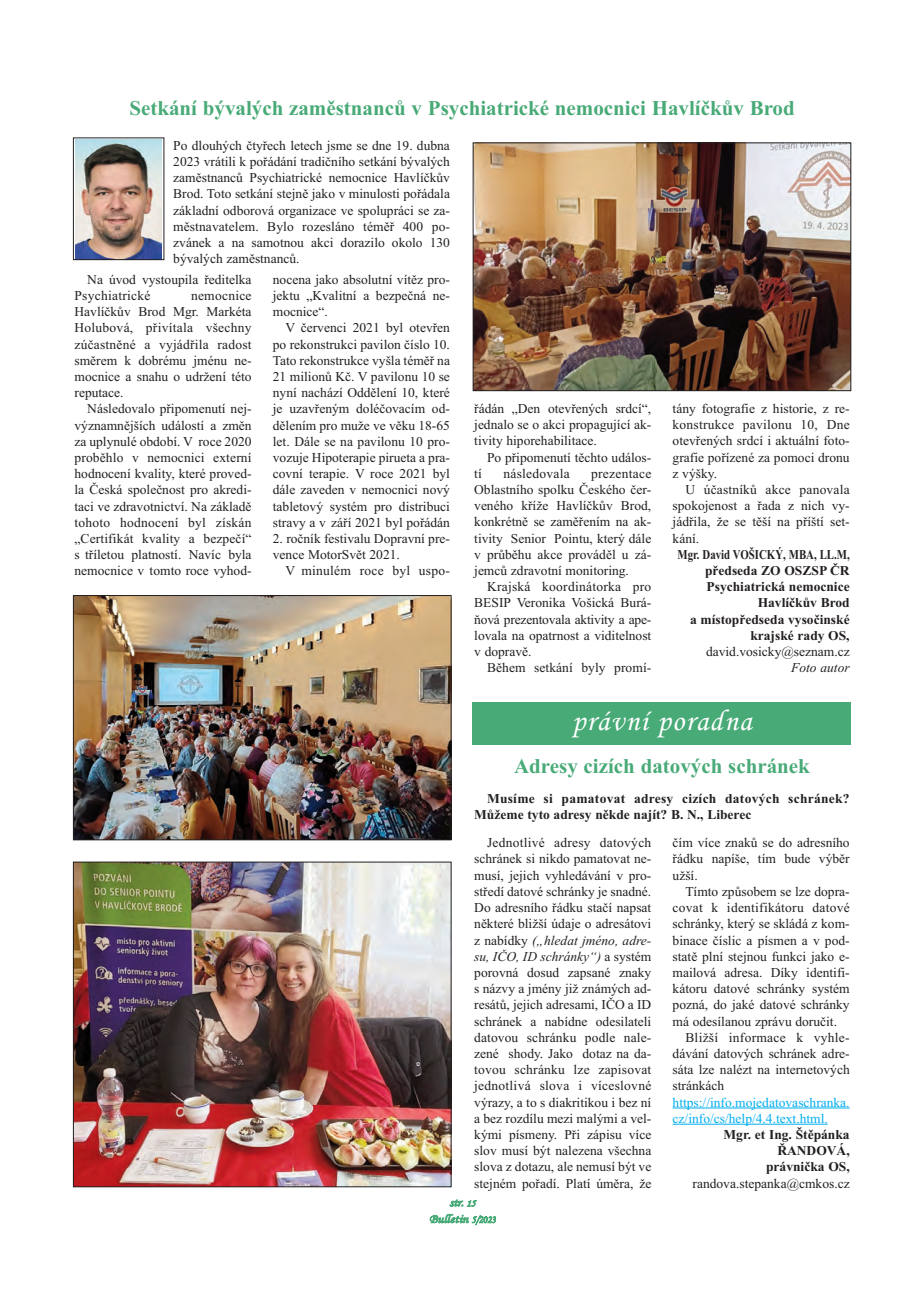
<style>
.page{position:relative;width:920px;height:1290px;background:#fff}
.page>*{position:absolute;margin:0;border:0;box-sizing:border-box;transform-origin:0 0}
.t1{font:30px "Monotype Corsiva";letter-spacing:.045em;color:#fff}
.t2{font:700 21px "Times New Roman";color:#48aa77}
.t3{font:13.5px/16.2px "Times New Roman";color:#231f20;text-align:justify}
.t4{font:700 13.5px/16.2px "Times New Roman";color:#231f20;text-align:right;scale:.8 1}
.t5{font:700 13.5px/16.2px "Times New Roman";letter-spacing:.02em;color:#231f20}
.t6{font:13.5px "Times New Roman";letter-spacing:.02em;color:#231f20}
.t7{font:13.5px/16.2px "Times New Roman";color:#00aeef}
.t8{font:700 13.5px/16.2px "Times New Roman";color:#231f20;text-align:right}
.t9{font:italic 13.5px "Times New Roman";color:#231f20}
.t10{font:12.15px/16.5px "Monotype Corsiva";letter-spacing:-.015em;color:#48aa77;text-align:center;scale:1.11 1}
.s1{font-style:italic}
.s2{font-size:9.45px}
.s3{font-size:10.5px}
</style>
<div class="page">
<div style="left:473px;top:702px;width:378px;height:42px;background:#48aa77"></div>
<hr style="left:673px;top:1108px;width:177px;height:1px;background:#00aeef">
<hr style="left:673px;top:1124px;width:155px;height:1px;background:#00aeef">
<img style="left:75px;top:864px;width:374px;height:321px">
<div style="left:73px;top:862px;width:378px;height:325px;border:1px solid #231f20"></div>
<img style="left:475px;top:144px;width:374px;height:245px">
<div style="left:473px;top:142px;width:378px;height:249px;border:1px solid #231f20"></div>
<img style="left:75px;top:597px;width:374px;height:241px">
<div style="left:73px;top:595px;width:378px;height:245px;border:1px solid #231f20"></div>
<img style="left:75px;top:139px;width:87px;height:119px">
<div style="left:73px;top:137px;width:91px;height:123px;border:1px solid #231f20"></div>
<h2 class="t2" style="left:129px;top:95px;width:667px">Setkání bývalých zaměstnanců v Psychiatrické nemocnici Havlíčkův Brod</h2>
<p class="t3" style="left:173px;top:137px;width:278px">Po dlouhých čtyřech letech jsme se dne 19. dubna 2023 vrátili k pořádání tradičního setkání bývalých zaměstnanců Psychiatrické nemocnice Havlíčkův Brod. Toto setkání stejně jako v minulosti pořádala základní odborová organizace ve spolupráci se za&shy;městnavatelem. Bylo rozesláno téměř 400 po&shy;zvánek a na samotnou akci dorazilo okolo 130 bývalých zaměstnanců.</p>
<p class="t3" style="left:75px;top:271px;width:179px;text-indent:13px">Na úvod vystoupila ředitelka<br>Psychiatrické</p>
<p class="t3" style="left:273px;top:271px;width:179px">nocena jako absolutní vítěz pro&shy;jektu „Kvalitní a bezpečná ne&shy;mocnice“.</p>
<p class="t3" style="left:273px;top:320px;width:179px;text-indent:13px">V červenci 2021 byl otevřen po rekonstrukci pavilon číslo 10.<br>Tato rekonstrukce vyšla téměř na 21 milionů Kč. V pavilonu 10 se nyní nachází Oddělení 10, které je uzavřeným doléčovacím od&shy;dělením pro muže ve věku 18-65 let. Dále se na pavilonu 10 pro&shy;vozuje Hipoterapie pirueta a pra&shy;covní terapie. V roce 2021 byl dále zaveden v nemocnici nový tabletový systém pro distribuci stravy a v září 2021 byl pořádán</p>
<p class="t3" style="left:273px;top:530px;width:179px">2. ročník festivalu Dopravní pre&shy;vence MotorSvět 2021.</p>
<p class="t6" style="left:286px;top:563px;width:166px">V minulém roce byl uspo-</p>
<p class="t3" style="left:75px;top:287px;width:179px;text-indent:116px">nemocnice Havlíčkův Brod Mgr. Markéta Holubová, přivítala všechny zúčastněné a vyjádřila radost směrem k dobrému jménu ne&shy;mocnice a snahu o udržení této reputace.</p>
<p class="t3" style="left:75px;top:401px;width:179px;text-indent:13px">Následovalo připomenutí nej&shy;významnějších událostí a změn za uplynulé období. V roce 2020 proběhlo v nemocnici externí hodnocení kvality, které proved&shy;la Česká společnost pro akredi&shy;taci ve zdravotnictví. Na základě tohoto hodnocení byl získán „Certifikát kvality a bezpečí“ s tříletou platností. Navíc byla nemocnice v tomto roce vyhod-</p>
<p class="t3" style="left:474px;top:400px;width:179px">řádán „Den otevřených srdcí“, jednalo se o akci propagující ak&shy;tivity hiporehabilitace.</p>
<p class="t3" style="left:487px;top:449px;width:166px">Po připomenutí těchto událos-</p>
<p class="t3" style="left:474px;top:465px;width:9px">tí</p>
<p class="t6" style="left:503px;top:465px;width:68px">následovala</p>
<p class="t3" style="left:673px;top:400px;width:179px">tány fotografie z historie, z re&shy;konstrukce pavilonu 10, Dne otevřených srdcí i aktuální foto&shy;grafie pořízené za pomoci dronu z výšky.</p>
<p class="t3" style="left:673px;top:481px;width:179px;text-indent:13px">U účastníků akce panovala spokojenost a řada z nich vy&shy;jádřila, že se těší na příští set&shy;kání.</p>
<p class="t4" style="left:677px;top:546px;width:217px">Mgr. David VOŠICKÝ, MBA, LL.M, předseda ZO OSZSP ČR<br>Psychiatrická nemocnice<br>Havlíčkův Brod<br>a místopředseda vysočinské krajské rady OS,</p>
<p class="t3" style="left:706px;top:643px;width:145px">david.vosicky@seznam.cz</p>
<p class="t9" style="left:791px;top:660px;width:60px">Foto autor</p>
<p class="t3" style="left:474px;top:465px;width:179px;text-indent:117px">prezentace Oblastního spolku Českého čer&shy;veného kříže Havlíčkův Brod, konkrétně se zaměřením na ak&shy;tivity Senior Pointu, který dále v průběhu akce prováděl u zá&shy;jemců zdravotní monitoring.</p>
<p class="t3" style="left:474px;top:578px;width:179px;text-indent:13px">Krajská koordinátorka pro BESIP Veronika Vošická Burá&shy;ňová prezentovala aktivity a ape&shy;lovala na opatrnost a viditelnost v dopravě.</p>
<p class="t3" style="left:487px;top:659px;width:166px">Během setkání byly promí-</p>
<h1 class="t1" style="left:572px;top:702px;width:181px">právní poradna</h1>
<h2 class="t2" style="left:514px;top:753px;width:297px">Adresy cizích datových schránek</h2>
<p class="t5" style="left:474px;top:790px;width:377px;text-indent:13px">Musíme si pamatovat adresy cizích datových schránek?<br>Můžeme tyto adresy někde najít? B. N., Liberec</p>
<p class="t3" style="left:474px;top:834px;width:179px;text-indent:13px">Jednotlivé adresy datových schránek si nikdo pamatovat ne&shy;musí, jejich vyhledávání v pro&shy;středí datové schránky je snadné.<br>Do adresního řádku stačí napsat některé bližší údaje o adresátovi z nabídky <span class="s1">(„hledat jméno, adre&shy;su, IČO, ID schránky“)</span> a systém porovná dosud zapsané znaky s názvy a jmény již známých ad&shy;resátů, jejich adresami, IČO a ID schránek a nabídne odesilateli datovou schránku podle nale&shy;zené shody. Jako dotaz na da&shy;tovou schránku lze zapisovat jednotlivá slova i víceslovné výrazy, a to s diakritikou i bez ní a bez rozdílu mezi malými a vel&shy;kými písmeny. Při zápisu více slov musí být nalezena všechna slova z dotazu, ale nemusí být ve stejném pořadí. Platí úměra, že</p>
<p class="t3" style="left:673px;top:834px;width:179px">čím více znaků se do adresního řádku napíše, tím bude výběr užší.</p>
<p class="t3" style="left:685px;top:883px;width:166px">Tímto způsobem se lze dopra-</p>
<p class="t6" style="left:673px;top:899px;width:179px">covat k identifikátoru datové</p>
<p class="t3" style="left:673px;top:915px;width:179px">schránky, který se skládá z kom-</p>
<p class="t3" style="left:673px;top:932px;width:179px">binace číslic a písmen a v pod-</p>
<p class="t3" style="left:673px;top:948px;width:179px">statě plní stejnou funkci jako e-</p>
<p class="t3" style="left:673px;top:964px;width:179px">mailová adresa. Díky identifi-</p>
<p class="t3" style="left:673px;top:980px;width:179px">kátoru datové schránky systém</p>
<p class="t3" style="left:673px;top:996px;width:179px">pozná, do jaké datové schránky</p>
<p class="t3" style="left:673px;top:1013px;width:166px">má odesílanou zprávu doručit.</p>
<p class="t6" style="left:685px;top:1029px;width:166px">Bližší informace k vyhle-</p>
<p class="t3" style="left:673px;top:1045px;width:179px">dávání datových schránek adre-</p>
<p class="t3" style="left:673px;top:1061px;width:179px">sáta lze nalézt na internetových</p>
<p class="t3" style="left:673px;top:1077px;width:53px">stránkách</p>
<p class="t7" style="left:673px;top:1094px;width:179px">https://info.mojedatovaschranka. cz/info/cs/help/4.4.text.html.</p>
<p class="t8" style="left:723px;top:1126px;width:128px">Mgr. et Ing. Štěpánka<br>ŘANDOVÁ, právnička OS,</p>
<p class="t3" style="left:693px;top:1175px;width:159px">randova.stepanka@cmkos.cz</p>
<p class="t10" style="left:429px;top:1194px;width:61px">str. <span class="s2">15<br></span>Bulletin <span class="s3">5/2023</span></p>
</div>
